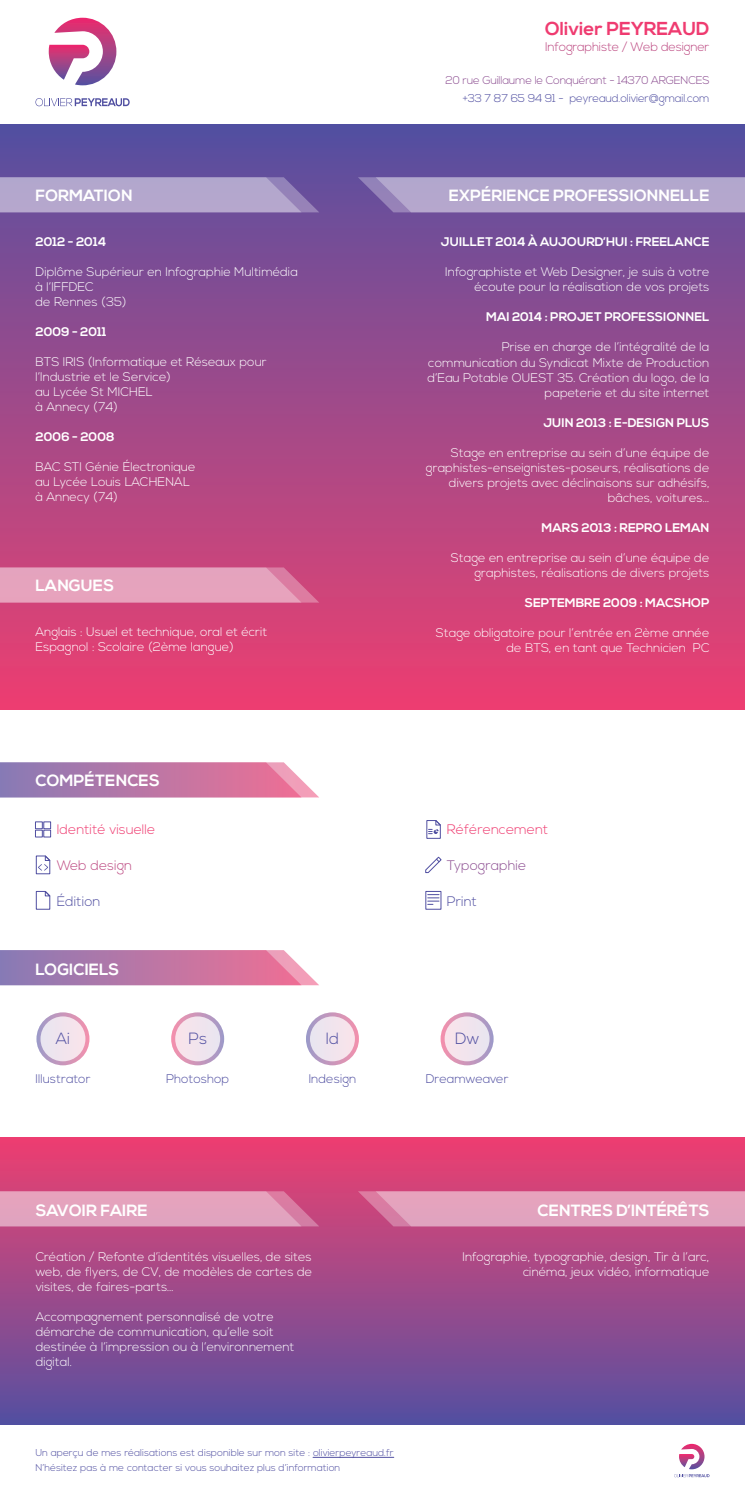
<style>
.page{position:relative;width:745px;height:1496px;background:#fff}
.page>*{position:absolute;margin:0;border:0;box-sizing:border-box;transform-origin:0 0}
.t1{font:700 18.75px "Nexa";color:#ef3b70}
.t2{font:700 16.25px "Nexa";color:#fff}
.t3{font:300 16.25px "Nexa";color:#504fa1}
.t4{font:300 13.75px "Nexa";color:#ef3b70}
.t5{font:300 13.75px "Nexa";color:#504fa1}
.t6{font:300 13.75px "Nexa";color:#8b4c90}
.t7{font:300 13.75px "Nexa";color:#bc4780}
.t8{font:300 12.5px/15px "Nexa";color:#fff;text-align:right}
.t9{font:700 12.5px "Nexa";color:#fff}
.t10{font:300 12.5px "Nexa";color:#504fa1}
.t11{font:300 12.5px "Nexa";letter-spacing:-.02em;color:#bc4780}
.t12{font:300 11.25px "Nexa";letter-spacing:-.02em;color:#8b4c90}
.t13{font:300 11.25px "Nexa";letter-spacing:-.02em;color:#504fa1}
.t14{font:300 10px/15px "Nexa";color:#504fa1}
</style>
<div class="page">
<div style="left:0;top:1137px;width:744px;height:286px;background:linear-gradient(to bottom,#ee4070,#5850a0)"></div>
<svg style="left:36px;top:1012px;width:53px;height:53px;background:#e5cfe0"></svg>
<svg style="left:171px;top:1012px;width:53px;height:53px;background:#e6cfdf"></svg>
<svg style="left:306px;top:1012px;width:53px;height:53px;background:#e5cfdf"></svg>
<svg style="left:440px;top:1012px;width:53px;height:53px;background:#e7cfdf"></svg>
<div style="left:0;top:124px;width:744px;height:585px;background:linear-gradient(to bottom,#5651a1,#ee4070)"></div>
<svg style="left:358px;top:177px;width:386px;height:35px;background:#aea0c9"></svg>
<svg style="left:0;top:177px;width:319px;height:35px;background:#ad9fc8"></svg>
<svg style="left:0;top:567px;width:319px;height:35px;background:#e39ab7"></svg>
<svg style="left:358px;top:1191px;width:386px;height:35px;background:#e19cb9"></svg>
<svg style="left:0;top:1191px;width:319px;height:35px;background:#e09ab8"></svg>
<svg style="left:0;top:762px;width:319px;height:35px;background:#c080ac"></svg>
<svg style="left:0;top:950px;width:319px;height:35px;background:#bf80ab"></svg>
<svg style="left:425px;top:856px;width:17px;height:17px"></svg>
<div style="left:425px;top:891px;width:16px;height:18px;border:1px solid #504fa1"></div>
<svg style="left:427px;top:894px;width:12px;height:10px"></svg>
<svg style="left:426px;top:820px;width:15px;height:19px"></svg>
<svg style="left:35px;top:890px;width:16px;height:20px"></svg>
<svg style="left:35px;top:855px;width:16px;height:19px"></svg>
<div style="left:43px;top:821px;width:8px;height:8px;border:1px solid #504fa1"></div>
<div style="left:43px;top:829px;width:8px;height:8px;border:1px solid #504fa1"></div>
<div style="left:35px;top:829px;width:8px;height:8px;border:1px solid #504fa1"></div>
<div style="left:35px;top:821px;width:8px;height:8px;border:1px solid #504fa1"></div>
<svg style="left:35px;top:98px;width:95px;height:8px"></svg>
<svg style="left:49px;top:18px;width:67px;height:67px"></svg>
<svg style="left:674px;top:1443px;width:35px;height:34px"></svg>
<hr style="left:313px;top:1456px;width:80px;height:1px;background:#504fa1">
<h2 class="t2" style="left:35px;top:186px;width:99px">FORMATION</h2>
<p class="t9" style="left:35px;top:234px;width:72px">2012 - 2014</p>
<p class="t8" style="left:35px;top:264px;width:264px;text-align:left">Diplôme Supérieur en Infographie Multimédia à l’IFFDEC<br>de Rennes (35)</p>
<p class="t9" style="left:35px;top:324px;width:72px">2009 - 2011</p>
<p class="t8" style="left:35px;top:354px;width:233px;text-align:left">BTS IRIS (Informatique et Réseaux pour l’Industrie et le Service)<br>au Lycée St MICHEL<br>à Annecy (74)</p>
<p class="t9" style="left:35px;top:429px;width:80px">2006 - 2008</p>
<p class="t8" style="left:35px;top:459px;width:161px;text-align:left">BAC STI Génie Électronique au Lycée Louis LACHENAL à Annecy (74)</p>
<h2 class="t2" style="left:35px;top:576px;width:80px">LANGUES</h2>
<p class="t8" style="left:35px;top:624px;width:233px;text-align:left">Anglais : Usuel et technique, oral et écrit<br>Espagnol : Scolaire (2ème langue)</p>
<h2 class="t2" style="left:35px;top:770px;width:126px">COMPÉTENCES</h2>
<p class="t4" style="left:57px;top:821px;width:100px">Identité visuelle</p>
<p class="t7" style="left:57px;top:857px;width:77px">Web design</p>
<p class="t5" style="left:57px;top:893px;width:45px">Édition</p>
<h2 class="t2" style="left:35px;top:959px;width:85px">LOGICIELS</h2>
<h1 class="t1" style="left:544px;top:17px;width:166px">Olivier PEYREAUD</h1>
<p class="t11" style="left:544px;top:40px;width:166px">Infographiste / Web designer</p>
<p class="t12" style="left:445px;top:74px;width:265px">20 rue Guillaume le Conquérant - 14370 ARGENCES</p>
<p class="t13" style="left:462px;top:91px;width:248px">+33 7 87 65 94 91 - peyreaud.olivier@gmail.com</p>
<h2 class="t2" style="left:448px;top:186px;width:262px">EXPÉRIENCE PROFESSIONNELLE</h2>
<p class="t9" style="left:440px;top:235px;width:270px">JUILLET 2014 À AUJOURD’HUI : FREELANCE</p>
<p class="t8" style="left:445px;top:265px;width:265px">Infographiste et Web Designer, je suis à votre écoute pour la réalisation de vos projets</p>
<p class="t9" style="left:486px;top:310px;width:225px">MAI 2014 : PROJET PROFESSIONNEL</p>
<p class="t8" style="left:427px;top:340px;width:283px">Prise en charge de l’intégralité de la communication du Syndicat Mixte de Production d’Eau Potable OUEST 35. Création du logo, de la papeterie et du site internet</p>
<p class="t9" style="left:543px;top:415px;width:167px">JUIN 2013 : E-DESIGN PLUS</p>
<p class="t8" style="left:425px;top:445px;width:285px">Stage en entreprise au sein d’une équipe de graphistes-enseignistes-poseurs, réalisations de divers projets avec déclinaisons sur adhésifs, bâches, voitures…</p>
<p class="t9" style="left:541px;top:520px;width:169px">MARS 2013 : REPRO LEMAN</p>
<p class="t8" style="left:450px;top:550px;width:260px">Stage en entreprise au sein d’une équipe de graphistes, réalisations de divers projets</p>
<p class="t9" style="left:524px;top:595px;width:186px">SEPTEMBRE 2009 : MACSHOP</p>
<p class="t8" style="left:435px;top:625px;width:275px">Stage obligatoire pour l’entrée en 2ème année de BTS, en tant que Technicien PC</p>
<p class="t4" style="left:446px;top:821px;width:102px">Référencement</p>
<p class="t6" style="left:446px;top:857px;width:81px">Typographie</p>
<p class="t5" style="left:446px;top:893px;width:31px">Print</p>
<h2 class="t3" style="left:56px;top:1029px;width:16px">Ai</h2>
<h2 class="t3" style="left:188px;top:1029px;width:20px">Ps</h2>
<h2 class="t3" style="left:325px;top:1029px;width:15px">Id</h2>
<h2 class="t3" style="left:454px;top:1029px;width:26px">Dw</h2>
<p class="t10" style="left:35px;top:1071px;width:57px">Illustrator</p>
<p class="t10" style="left:166px;top:1071px;width:65px">Photoshop</p>
<p class="t10" style="left:308px;top:1071px;width:49px">Indesign</p>
<p class="t10" style="left:425px;top:1071px;width:84px">Dreamweaver</p>
<h2 class="t2" style="left:36px;top:1201px;width:113px">SAVOIR FAIRE</h2>
<p class="t8" style="left:36px;top:1249px;width:278px;text-align:justify">Création / Refonte d’identités visuelles, de sites web, de flyers, de CV, de modèles de cartes de visites, de faires-parts…</p>
<p class="t8" style="left:36px;top:1309px;width:260px;text-align:left">Accompagnement personnalisé de votre démarche de communication, qu’elle soit destinée à l’impression ou à l’environnement digital.</p>
<p class="t14" style="left:35px;top:1445px;width:359px">Un aperçu de mes réalisations est disponible sur mon site : olivierpeyreaud.fr<br>N’hésitez pas à me contacter si vous souhaitez plus d’information</p>
<h2 class="t2" style="left:537px;top:1201px;width:173px">CENTRES D’INTÉRÊTS</h2>
<p class="t8" style="left:462px;top:1249px;width:248px">Infographie, typographie, design, Tir à l’arc, cinéma, jeux vidéo, informatique</p>
</div>
